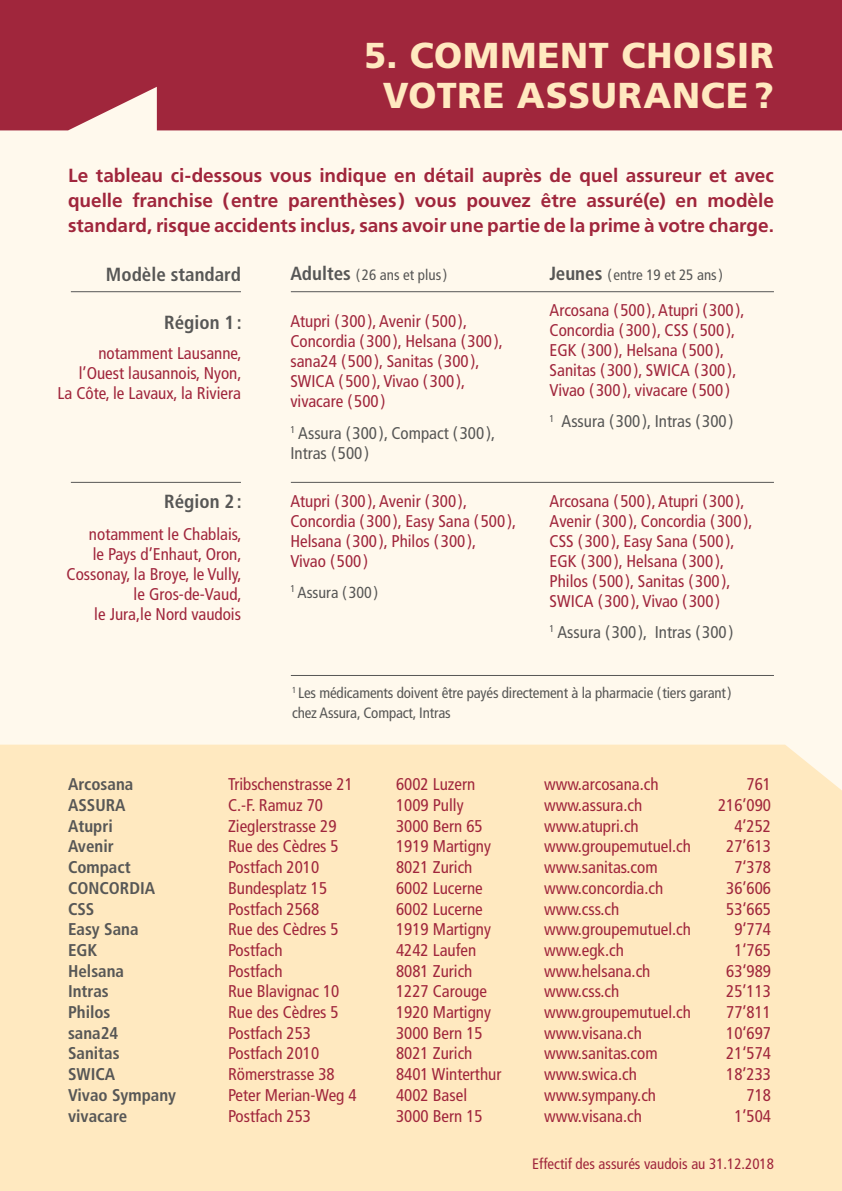
<style>
.page{position:relative;width:842px;height:1191px;background:#fff9ed}
.page>*{position:absolute;margin:0;border:0;box-sizing:border-box;transform-origin:0 0}
.titre{font:900 36px/40px "Frutiger";letter-spacing:.02em;color:#ffe9c0;text-align:center}
.sous_titre{font:700 19px/25px "Frutiger";color:#a0263c;text-align:justify}
.t1{font:700 condensed 19px "Frutiger";color:#575756}
.t2{font:condensed 17px/20px "Frutiger";color:#a0263c}
.t3{font:700 condensed 17px "Frutiger";color:#575756}
.t4{font:condensed 17px/20px "Frutiger";color:#575756}
.t5{font:condensed 16px "Frutiger";color:#575756}
.t6{font:condensed 15px/20px "Frutiger";letter-spacing:-.01em;color:#575756}
.t7{font:condensed 15px "Frutiger";color:#a0263c}
.s1{font-weight:700;font-size:19px}
</style>
<div class="page">
<div style="left:0;top:744px;width:842px;height:447px;background:#ffe9c0"></div>
<div style="left:0;top:0;width:842px;height:130px;background:#a0263c"></div>
<hr style="left:71px;top:291px;width:170px;height:1px;background:#575756">
<hr style="left:291px;top:291px;width:483px;height:1px;background:#575756">
<hr style="left:71px;top:482px;width:170px;height:1px;background:#575756">
<hr style="left:291px;top:482px;width:483px;height:1px;background:#575756">
<hr style="left:291px;top:675px;width:483px;height:1px;background:#575756">
<p class="titre" style="left:364px;top:35px;width:411px">5. COMMENT CHOISIR<br>VOTRE ASSURANCE ?</p>
<p class="sous_titre" style="left:68px;top:162px;width:707px">Le tableau ci-dessous vous indique en détail auprès de quel assureur et avec quelle franchise (entre parenthèses) vous pouvez être assuré(e) en modèle standard, risque accidents inclus, sans avoir une partie de la prime à votre charge.</p>
<p class="t1" style="left:106px;top:263px;width:136px">Modèle standard</p>
<p class="t6" style="left:290px;top:265px;width:158px"><span class="s1">Adultes</span> ( 26 ans et plus)</p>
<p class="t6" style="left:550px;top:265px;width:175px"><span class="s1">Jeunes</span> ( entre 19 et 25 ans)</p>
<p class="t1" style="left:164px;top:311px;width:79px">Région 1:</p>
<p class="t2" style="left:98px;top:343px;width:145px">notamment Lausanne,</p>
<p class="t2" style="left:58px;top:363px;width:186px;text-align:right">l’Ouest lausannois, Nyon,<br>La Côte, le Lavaux, la Riviera</p>
<p class="t1" style="left:164px;top:490px;width:79px">Région 2:</p>
<p class="t2" style="left:89px;top:524px;width:154px">notamment le Chablais,</p>
<p class="t2" style="left:67px;top:544px;width:176px;text-align:right">le Pays d’Enhaut, Oron,<br>Cossonay, la Broye, le Vully, le Gros-de-Vaud,<br>le Jura,le Nord vaudois</p>
<p class="t2" style="left:290px;top:312px;width:214px">Atupri ( 300 ), Avenir ( 500 ),<br>Concordia ( 300 ), Helsana ( 300 ), sana24 ( 500 ), Sanitas ( 300 ),<br>SWICA ( 500 ), Vivao ( 300 ), vivacare ( 500 )</p>
<p class="t4" style="left:290px;top:423px;width:206px"><sup>1</sup> Assura ( 300 ), Compact ( 300 ),<br>Intras ( 500 )</p>
<p class="t2" style="left:290px;top:491px;width:227px">Atupri ( 300 ), Avenir ( 300 ),<br>Concordia ( 300 ), Easy Sana ( 500 ),<br>Helsana ( 300 ), Philos ( 300 ),<br>Vivao ( 500 )</p>
<p class="t5" style="left:290px;top:583px;width:89px"><sup>1</sup> Assura ( 300 )</p>
<p class="t2" style="left:550px;top:300px;width:196px">Arcosana ( 500 ), Atupri ( 300 ),<br>Concordia ( 300 ), CSS ( 500 ),<br>EGK ( 300 ), Helsana ( 500 ),<br>Sanitas ( 300 ), SWICA ( 300 ),<br>Vivao ( 300 ), vivacare ( 500 )</p>
<p class="t4" style="left:550px;top:412px;width:186px"><sup>1</sup> Assura ( 300 ), Intras ( 300 )</p>
<p class="t2" style="left:550px;top:491px;width:204px">Arcosana ( 500 ), Atupri ( 300 ),<br>Avenir ( 300 ), Concordia ( 300 ),<br>CSS ( 300 ), Easy Sana ( 500 ),<br>EGK ( 300 ), Helsana ( 300 ),<br>Philos ( 500 ), Sanitas ( 300 ),<br>SWICA ( 300 ), Vivao ( 300 )</p>
<p class="t4" style="left:550px;top:622px;width:186px"><sup>1</sup> Assura ( 300 ), Intras ( 300 )</p>
<p class="t6" style="left:292px;top:683px;width:441px"><sup>1</sup> Les médicaments doivent être payés directement à la pharmacie (tiers garant) chez Assura, Compact, Intras</p>
<p class="t3" style="left:68px;top:774px;width:67px">Arcosana</p>
<p class="t2" style="left:228px;top:774px;width:126px">Tribschenstrasse 21</p>
<p class="t2" style="left:396px;top:774px;width:81px">6002 Luzern</p>
<p class="t2" style="left:544px;top:774px;width:116px">www.arcosana.ch</p>
<p class="t2" style="left:747px;top:774px;width:26px">761</p>
<p class="t3" style="left:68px;top:795px;width:59px">ASSURA</p>
<p class="t2" style="left:228px;top:795px;width:96px">C.-F. Ramuz 70</p>
<p class="t2" style="left:396px;top:795px;width:69px">1009 Pully</p>
<p class="t2" style="left:544px;top:795px;width:100px">www.assura.ch</p>
<p class="t2" style="left:718px;top:795px;width:55px">216’090</p>
<p class="t3" style="left:68px;top:815px;width:46px">Atupri</p>
<p class="t2" style="left:228px;top:816px;width:110px">Zieglerstrasse 29</p>
<p class="t2" style="left:396px;top:816px;width:88px">3000 Bern 65</p>
<p class="t2" style="left:544px;top:816px;width:96px">www.atupri.ch</p>
<p class="t2" style="left:734px;top:816px;width:38px">4’252</p>
<p class="t3" style="left:68px;top:836px;width:47px">Avenir</p>
<p class="t2" style="left:228px;top:836px;width:112px">Rue des Cèdres 5</p>
<p class="t2" style="left:396px;top:836px;width:96px">1919 Martigny</p>
<p class="t2" style="left:544px;top:836px;width:148px">www.groupemutuel.ch</p>
<p class="t2" style="left:726px;top:836px;width:46px">27’613</p>
<p class="t3" style="left:68px;top:857px;width:64px">Compact</p>
<p class="t2" style="left:228px;top:857px;width:93px">Postfach 2010</p>
<p class="t2" style="left:396px;top:857px;width:78px">8021 Zurich</p>
<p class="t2" style="left:544px;top:857px;width:115px">www.sanitas.com</p>
<p class="t2" style="left:734px;top:857px;width:38px">7‘378</p>
<p class="t3" style="left:68px;top:878px;width:89px">CONCORDIA</p>
<p class="t2" style="left:228px;top:878px;width:101px">Bundesplatz 15</p>
<p class="t2" style="left:396px;top:878px;width:88px">6002 Lucerne</p>
<p class="t2" style="left:544px;top:878px;width:121px">www.concordia.ch</p>
<p class="t2" style="left:726px;top:878px;width:46px">36’606</p>
<p class="t3" style="left:68px;top:898px;width:28px">CSS</p>
<p class="t2" style="left:228px;top:898px;width:93px">Postfach 2568</p>
<p class="t2" style="left:396px;top:898px;width:88px">6002 Lucerne</p>
<p class="t2" style="left:544px;top:898px;width:77px">www.css.ch</p>
<p class="t2" style="left:726px;top:898px;width:46px">53‘665</p>
<p class="t3" style="left:68px;top:919px;width:72px">Easy Sana</p>
<p class="t2" style="left:228px;top:919px;width:112px">Rue des Cèdres 5</p>
<p class="t2" style="left:396px;top:919px;width:96px">1919 Martigny</p>
<p class="t2" style="left:544px;top:919px;width:148px">www.groupemutuel.ch</p>
<p class="t2" style="left:734px;top:919px;width:38px">9‘774</p>
<p class="t3" style="left:68px;top:940px;width:31px">EGK</p>
<p class="t2" style="left:228px;top:940px;width:56px">Postfach</p>
<p class="t2" style="left:396px;top:940px;width:82px">4242 Laufen</p>
<p class="t2" style="left:544px;top:940px;width:81px">www.egk.ch</p>
<p class="t2" style="left:734px;top:940px;width:38px">1‘765</p>
<p class="t3" style="left:68px;top:960px;width:58px">Helsana</p>
<p class="t2" style="left:228px;top:961px;width:56px">Postfach</p>
<p class="t2" style="left:396px;top:961px;width:78px">8081 Zurich</p>
<p class="t2" style="left:544px;top:961px;width:108px">www.helsana.ch</p>
<p class="t2" style="left:726px;top:961px;width:46px">63‘989</p>
<p class="t3" style="left:68px;top:981px;width:42px">Intras</p>
<p class="t2" style="left:228px;top:981px;width:113px">Rue Blavignac 10</p>
<p class="t2" style="left:396px;top:981px;width:92px">1227 Carouge</p>
<p class="t2" style="left:544px;top:981px;width:77px">www.css.ch</p>
<p class="t2" style="left:726px;top:981px;width:46px">25’113</p>
<p class="t3" style="left:68px;top:1002px;width:44px">Philos</p>
<p class="t2" style="left:228px;top:1002px;width:112px">Rue des Cèdres 5</p>
<p class="t2" style="left:396px;top:1002px;width:96px">1920 Martigny</p>
<p class="t2" style="left:544px;top:1002px;width:148px">www.groupemutuel.ch</p>
<p class="t2" style="left:726px;top:1002px;width:46px">77’811</p>
<p class="t3" style="left:68px;top:1022px;width:52px">sana24</p>
<p class="t2" style="left:228px;top:1023px;width:85px">Postfach 253</p>
<p class="t2" style="left:396px;top:1023px;width:88px">3000 Bern 15</p>
<p class="t2" style="left:544px;top:1023px;width:99px">www.visana.ch</p>
<p class="t2" style="left:726px;top:1023px;width:46px">10‘697</p>
<p class="t3" style="left:68px;top:1043px;width:53px">Sanitas</p>
<p class="t2" style="left:228px;top:1043px;width:93px">Postfach 2010</p>
<p class="t2" style="left:396px;top:1043px;width:78px">8021 Zurich</p>
<p class="t2" style="left:544px;top:1043px;width:115px">www.sanitas.com</p>
<p class="t2" style="left:726px;top:1043px;width:46px">21‘574</p>
<p class="t3" style="left:68px;top:1064px;width:49px">SWICA</p>
<p class="t2" style="left:228px;top:1064px;width:108px">Römerstrasse 38</p>
<p class="t2" style="left:396px;top:1064px;width:107px">8401 Winterthur</p>
<p class="t2" style="left:544px;top:1064px;width:94px">www.swica.ch</p>
<p class="t2" style="left:726px;top:1064px;width:46px">18’233</p>
<p class="t3" style="left:68px;top:1085px;width:110px">Vivao Sympany</p>
<p class="t2" style="left:228px;top:1085px;width:130px">Peter Merian-Weg 4</p>
<p class="t2" style="left:396px;top:1085px;width:73px">4002 Basel</p>
<p class="t2" style="left:544px;top:1085px;width:114px">www.sympany.ch</p>
<p class="t2" style="left:747px;top:1085px;width:26px">718</p>
<p class="t3" style="left:68px;top:1105px;width:61px">vivacare</p>
<p class="t2" style="left:228px;top:1105px;width:85px">Postfach 253</p>
<p class="t2" style="left:396px;top:1105px;width:88px">3000 Bern 15</p>
<p class="t2" style="left:544px;top:1105px;width:99px">www.visana.ch</p>
<p class="t2" style="left:734px;top:1105px;width:38px">1’504</p>
<p class="t7" style="left:532px;top:1154px;width:243px">Effectif des assurés vaudois au 31.12.2018</p>
</div>
